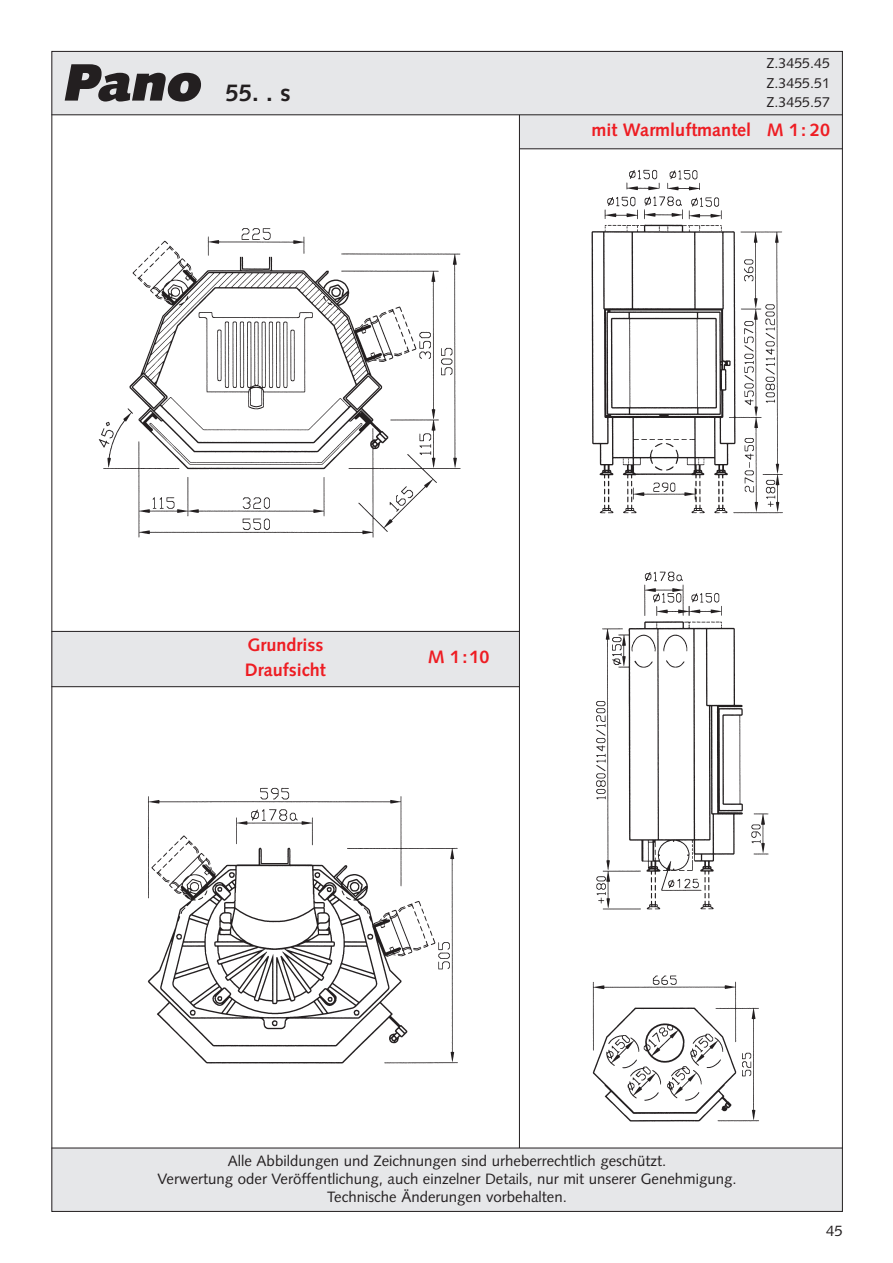
<style>
.page{position:relative;width:893px;height:1263px;background:#fff}
.page>*{position:absolute;margin:0;border:0;box-sizing:border-box;transform-origin:0 0}
.t1{font:700 24px "Syntax";color:#231f20}
.t2{font:700 18px/25.5px "Syntax";color:#ee1d23}
.t3{font:15px/18px "Syntax";color:#231f20;text-align:center}
.t4{font:14.25px/19.5px "Syntax";color:#231f20;text-align:justify}
.s1{font-weight:900;font-style:italic;font-size:52.5px}
</style>
<div class="page">
<div style="left:51px;top:51px;width:791px;height:64px;background:#e6e7e9"></div>
<div style="left:51px;top:631px;width:468px;height:56px;background:#e6e7e9"></div>
<hr style="left:51px;top:631px;width:468px;height:1px;background:#231f20">
<div style="left:51px;top:1148px;width:791px;height:64px;background:#e6e7e9"></div>
<hr style="left:51px;top:1148px;width:791px;height:1px;background:#231f20">
<hr style="left:51px;top:686px;width:468px;height:1px;background:#231f20">
<div style="left:520px;top:115px;width:322px;height:34px;background:#e6e7e9"></div>
<hr style="left:519px;top:148px;width:323px;height:1px;background:#231f20">
<hr style="left:51px;top:114px;width:791px;height:1px;background:#231f20">
<hr style="left:519px;top:115px;width:1px;height:1033px;background:#231f20">
<img style="left:98px;top:228px;width:363px;height:310px">
<img style="left:147px;top:787px;width:311px;height:277px">
<img style="left:591px;top:169px;width:192px;height:345px">
<img style="left:596px;top:571px;width:173px;height:339px">
<img style="left:592px;top:975px;width:167px;height:147px">
<h1 class="t1" style="left:62px;top:83px;width:230px"><span class="s1">Pano</span> 55. . s</h1>
<p class="t4" style="left:766px;top:55px;width:65px">Z.3455.45<br>Z.3455.51<br>Z.3455.57</p>
<p class="t2" style="left:591px;top:119px;width:240px">mit Warmluftmantel M 1: 20</p>
<p class="t2" style="left:245px;top:634px;width:82px">Grundriss<br>Draufsicht</p>
<p class="t2" style="left:428px;top:646px;width:63px">M 1:10</p>
<p class="t3" style="left:157px;top:1153px;width:580px">Alle Abbildungen und Zeichnungen sind urheberrechtlich geschützt.<br>Verwertung oder Veröffentlichung, auch einzelner Details, nur mit unserer Genehmigung.<br>Technische Änderungen vorbehalten.</p>
<p class="t3" style="left:826px;top:1223px;width:18px">45</p>
</div>
